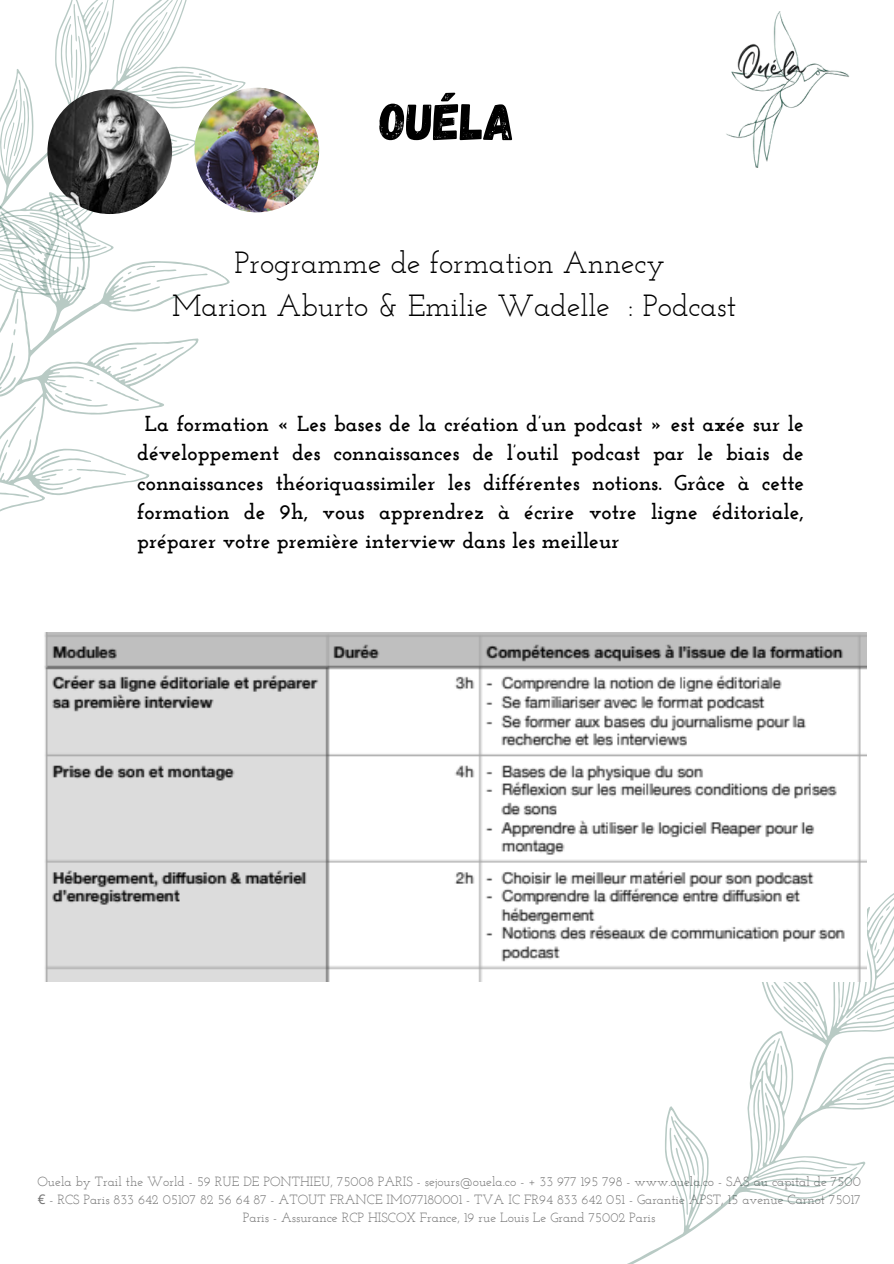
<style>
.page{position:relative;width:894px;height:1264px;background:#fff}
.page>*{position:absolute;margin:0;border:0;box-sizing:border-box;transform-origin:0 0}
.t1{font:51.6px "Gagalin";color:#000}
.t2{font:30.45px "Josefin Slab";color:#000}
.t3{font:700 21.6px/29.2px "Josefin Slab";color:#000;text-align:justify}
.t4{font:13.35px/17.7px "Josefin Slab";color:#737373;text-align:center}
.s1{font-family:"Noto Sans"}
</style>
<div class="page">
<img style="left:726px;top:12px;width:124px;height:155px">
<svg style="left:629px;top:859px;width:264px;height:404px"></svg>
<svg style="left:778px;top:1165px;width:42px;height:39px"></svg>
<svg style="left:634px;top:1115px;width:88px;height:99px"></svg>
<svg style="left:749px;top:902px;width:144px;height:239px"></svg>
<svg style="left:0;top:0;width:223px;height:176px"></svg>
<svg style="left:0;top:185px;width:208px;height:327px"></svg>
<img style="left:47px;top:89px;width:125px;height:125px;border-radius:50%">
<img style="left:44px;top:632px;width:822px;height:349px">
<img style="left:194px;top:88px;width:125px;height:124px;border-radius:50%">
<p class="t1" style="left:379px;top:88px;width:136px">OUÉLA</p>
<p class="t2" style="left:234px;top:250px;width:431px">Programme de formation Annecy</p>
<p class="t2" style="left:172px;top:293px;width:565px">Marion Aburto &amp; Emilie Wadelle : Podcast</p>
<p class="t3" style="left:137px;top:411px;width:668px;text-indent:8px">La formation « Les bases de la création d’un podcast » est axée sur le développement des connaissances de l’outil podcast par le biais de connaissances théoriquassimiler les différentes notions. Grâce à cette formation de 9h, vous apprendrez à écrire votre ligne éditoriale, préparer votre première interview dans les meilleur</p>
<p class="t4" style="left:37px;top:1173px;width:824px">Ouela by Trail the World - 59 RUE DE PONTHIEU, 75008 PARIS - sejours@ouela.co - + 33 977 195 798 - www.ouela.co - SAS au capital de 7500 <span class="s1">€</span> - RCS Paris 833 642 05107 82 56 64 87 - ATOUT FRANCE IM077180001 - TVA IC FR94 833 642 051 - Garantie APST, 15 avenue Carnot 75017<br>Paris - Assurance RCP HISCOX France, 19 rue Louis Le Grand 75002 Paris</p>
</div>
